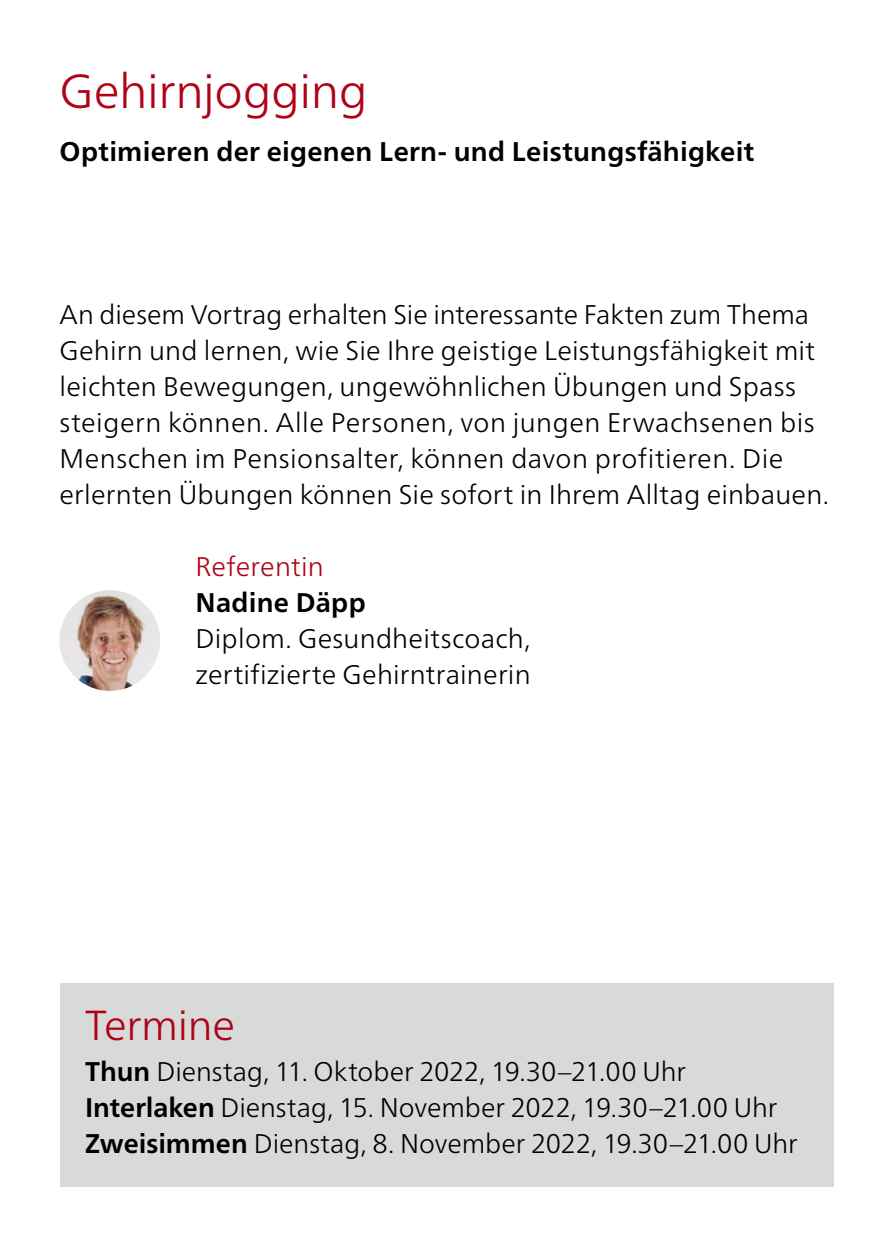
<style>
.page{position:relative;width:893px;height:1259px;background:#fff}
.page>*{position:absolute;margin:0;border:0;box-sizing:border-box;transform-origin:0 0}
.t1{font:300 48px "Frutiger Neue LTW1 G";letter-spacing:-.01em;color:#b00217}
.t2{font:300 42px "Frutiger Neue LTW1 G";letter-spacing:-.01em;color:#b00217}
.t3{font:300 27px/36px "Frutiger Neue LTW1 G";letter-spacing:.01em;color:#000}
.t4{font:700 27px "Frutiger Neue LTW1 G";letter-spacing:.01em;color:#000}
.t5{font:300 27px "Frutiger Neue LTW1 G";letter-spacing:.005em;color:#b00217}
.s1{font-weight:700}
</style>
<div class="page">
<div style="left:60px;top:983px;width:773px;height:203px;background:#d8dada"></div>
<img style="left:60px;top:590px;width:100px;height:101px;border-radius:50px">
<h1 class="t1" style="left:60px;top:62px;width:309px">Gehirnjogging</h1>
<p class="t4" style="left:60px;top:136px;width:696px">Optimieren der eigenen Lern- und Leistungsfähigkeit</p>
<p class="t3" style="left:60px;top:296px;width:771px">An diesem Vortrag erhalten Sie interessante Fakten zum Thema Gehirn und lernen, wie Sie Ihre geistige Leistungsfähigkeit mit leichten Bewegungen, ungewöhnlichen Übungen und Spass steigern können. Alle Personen, von jungen Erwachsenen bis Menschen im Pensionsalter, können davon profitieren. Die erlernten Übungen können Sie sofort in Ihrem Alltag einbauen.</p>
<p class="t5" style="left:196px;top:550px;width:130px">Referentin</p>
<p class="t4" style="left:196px;top:587px;width:172px">Nadine Däpp</p>
<p class="t3" style="left:196px;top:620px;width:337px">Diplom. Gesundheitscoach, zertifizierte Gehirntrainerin</p>
<h2 class="t2" style="left:85px;top:1000px;width:151px">Termine</h2>
<p class="t3" style="left:85px;top:1053px;width:714px"><span class="s1">Thun</span> Dienstag, 11. Oktober 2022, 19.30–21.00 Uhr<br><span class="s1">Interlaken</span> Dienstag, 15. November 2022, 19.30–21.00 Uhr<br><span class="s1">Zweisimmen</span> Dienstag, 8. November 2022, 19.30–21.00 Uhr</p>
</div>
